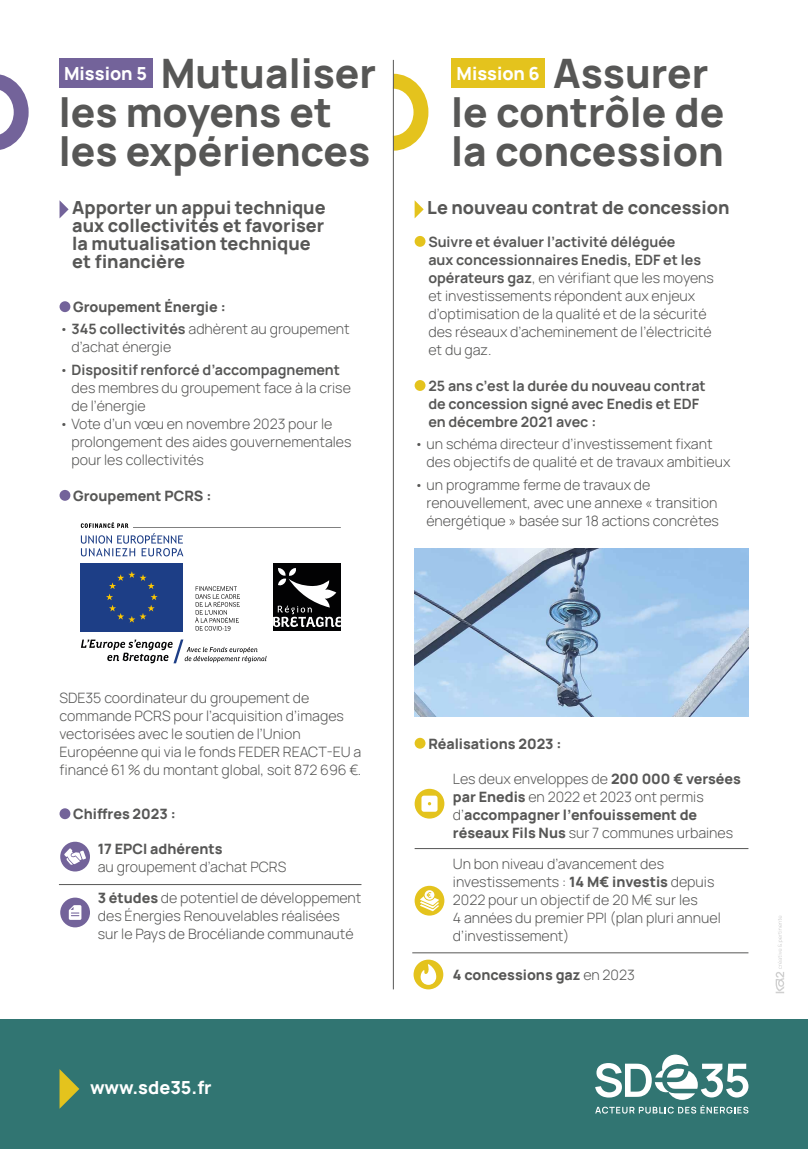
<style>
.page{position:relative;width:808px;height:1149px;background:#fff}
.page>*{position:absolute;margin:0;border:0;box-sizing:border-box;transform-origin:0 0}
.t1{font:800 40.5px/39px "Manrope";color:#575756}
.t2{font:800 18px/18px "Manrope";color:#575756}
.t3{font:800 18px "Manrope";color:#fff}
.t4{font:300 14.25px/18px "Manrope";color:#575756}
.t5{font:800 14.25px/18px "Manrope";color:#575756}
.t6{font:700 14.25px/18px "Manrope";color:#575756}
.s1{font-weight:700}
.s2{font-weight:800}
.s3{font-weight:300}
</style>
<div class="page">
<div style="left:0;top:1018px;width:808px;height:130px;background:#317572"></div>
<svg style="left:60px;top:1069px;width:19px;height:39px"></svg>
<svg style="left:595px;top:1054px;width:153px;height:59px"></svg>
<div style="left:415px;top:236px;width:10px;height:11px;background:#e4c31d;border-radius:50%"></div>
<div style="left:415px;top:380px;width:10px;height:11px;background:#e4c31d;border-radius:50%"></div>
<div style="left:59px;top:58px;width:94px;height:30px;background:#73639a"></div>
<div style="left:451px;top:58px;width:94px;height:30px;background:#e4c31d"></div>
<svg style="left:0;top:74px;width:29px;height:76px"></svg>
<svg style="left:392px;top:66px;width:37px;height:92px"></svg>
<svg style="left:60px;top:201px;width:9px;height:17px"></svg>
<img style="left:415px;top:549px;width:333px;height:167px">
<div style="left:415px;top:737px;width:10px;height:11px;background:#e4c31d;border-radius:50%"></div>
<div style="left:60px;top:808px;width:10px;height:10px;background:#73639a;border-radius:50%"></div>
<div style="left:60px;top:301px;width:10px;height:11px;background:#73639a;border-radius:50%"></div>
<div style="left:60px;top:490px;width:10px;height:10px;background:#73639a;border-radius:50%"></div>
<svg style="left:415px;top:200px;width:9px;height:18px"></svg>
<div style="left:415px;top:788px;width:29px;height:30px;background:#e4c31d;border-radius:50%"></div>
<svg style="left:421px;top:795px;width:16px;height:16px"></svg>
<div style="left:60px;top:841px;width:30px;height:30px;background:#73639a;border-radius:50%"></div>
<svg style="left:64px;top:848px;width:22px;height:16px"></svg>
<div style="left:60px;top:897px;width:30px;height:30px;background:#73639a;border-radius:50%"></div>
<svg style="left:69px;top:905px;width:12px;height:14px"></svg>
<div style="left:413px;top:959px;width:30px;height:30px;background:#e4c31d;border-radius:50%"></div>
<svg style="left:420px;top:964px;width:16px;height:20px"></svg>
<div style="left:415px;top:885px;width:29px;height:30px;background:#e4c31d;border-radius:50%"></div>
<svg style="left:420px;top:890px;width:19px;height:20px"></svg>
<hr style="left:415px;top:848px;width:333px;height:1px;background:#575756">
<hr style="left:59px;top:884px;width:302px;height:1px;background:#575756">
<hr style="left:412px;top:952px;width:336px;height:1px;background:#575756">
<hr style="left:393px;top:60px;width:1px;height:929px;background:#575756">
<div style="left:273px;top:563px;width:68px;height:67px;background:#020203"></div>
<svg style="left:273px;top:568px;width:68px;height:59px"></svg>
<svg style="left:81px;top:639px;width:186px;height:24px"></svg>
<div style="left:81px;top:563px;width:102px;height:68px;background:#1d3e86"></div>
<svg style="left:106px;top:571px;width:52px;height:51px"></svg>
<svg style="left:81px;top:522px;width:260px;height:34px"></svg>
<svg style="left:195px;top:586px;width:45px;height:44px"></svg>
<svg style="left:775px;top:915px;width:9px;height:77px"></svg>
<h1 class="t1" style="left:59px;top:52px;width:319px;text-indent:102px">Mutualiser les moyens et les expériences</h1>
<p class="t3" style="left:456px;top:61px;width:85px">Mission 6</p>
<h1 class="t1" style="left:451px;top:52px;width:275px;text-indent:102px">Assurer le contrôle de la concession</h1>
<p class="t3" style="left:64px;top:61px;width:84px">Mission 5</p>
<p class="t2" style="left:72px;top:198px;width:255px">Apporter un appui technique aux collectivités et favoriser la mutualisation technique et financière</p>
<p class="t5" style="left:73px;top:297px;width:154px">Groupement Énergie :</p>
<p class="t4" style="left:71px;top:319px;width:280px;text-indent:-12px">• <span class="s1">345 collectivités</span> adhèrent au groupement d’achat énergie</p>
<p class="t4" style="left:71px;top:360px;width:281px;text-indent:-12px">• <span class="s1">Dispositif renforcé d’accompagnement </span>des membres du groupement face à la crise de l’énergie</p>
<p class="t4" style="left:71px;top:414px;width:282px;text-indent:-12px">• Vote d’un vœu en novembre 2023 pour le prolongement des aides gouvernementales pour les collectivités</p>
<p class="t5" style="left:73px;top:486px;width:140px">Groupement PCRS :</p>
<p class="t2" style="left:427px;top:198px;width:304px">Le nouveau contrat de concession</p>
<p class="t4" style="left:428px;top:232px;width:287px"><span class="s1">Suivre et évaluer l’activité déléguée<br>aux concessionnaires Enedis, EDF et les opérateurs gaz</span>, en vérifiant que les moyens et investissements répondent aux enjeux d’optimisation de la qualité et de la sécurité des réseaux d’acheminement de l’électricité et du gaz.</p>
<p class="t6" style="left:428px;top:376px;width:279px">25 ans c’est la durée du nouveau contrat de concession signé avec Enedis et EDF en décembre 2021 avec :</p>
<p class="t4" style="left:426px;top:434px;width:305px;text-indent:-12px">• un schéma directeur d’investissement fixant des objectifs de qualité et de travaux ambitieux</p>
<p class="t4" style="left:426px;top:474px;width:294px;text-indent:-12px">• un programme ferme de travaux de renouvellement, avec une annexe « transition énergétique » basée sur 18 actions concrètes</p>
<p class="t4" style="left:60px;top:688px;width:303px">SDE35 coordinateur du groupement de commande PCRS pour l’acquisition d’images vectorisées avec le soutien de l’Union Européenne qui via le fonds FEDER REACT-EU a financé 61 % du montant global, soit 872 696 €.</p>
<p class="t5" style="left:73px;top:804px;width:104px">Chiffres 2023 :</p>
<p class="t5" style="left:98px;top:839px;width:126px">17 EPCI adhérents</p>
<p class="t4" style="left:98px;top:850px;width:265px;line-height:30.8px">au groupement d’achat PCRS<br><span class="s2">3 études</span> de potentiel de développement</p>
<p class="t4" style="left:98px;top:905px;width:257px">des Énergies Renouvelables réalisées sur le Pays de Brocéliande communauté</p>
<p class="t3" style="left:90px;top:1074px;width:123px">www.sde35.fr</p>
<p class="t5" style="left:428px;top:733px;width:135px">Réalisations 2023 :</p>
<p class="t5" style="left:453px;top:768px;width:290px"><span class="s3">Les deux enveloppes de</span> 200 000 € versées par Enedis <span class="s3">en 2022 et 2023 ont permis d’</span>accompagner l’enfouissement de réseaux Fils Nus <span class="s3">sur 7 communes urbaines</span></p>
<p class="t4" style="left:453px;top:853px;width:269px">Un bon niveau d’avancement des investissements : <span class="s2">14 M€ investis</span> depuis 2022 pour un objectif de 20 M€ sur les<br>4 années du premier PPI (plan pluri annuel d’investissement)</p>
<p class="t5" style="left:453px;top:964px;width:183px">4 concessions gaz <span class="s3">en 2023</span></p>
</div>
